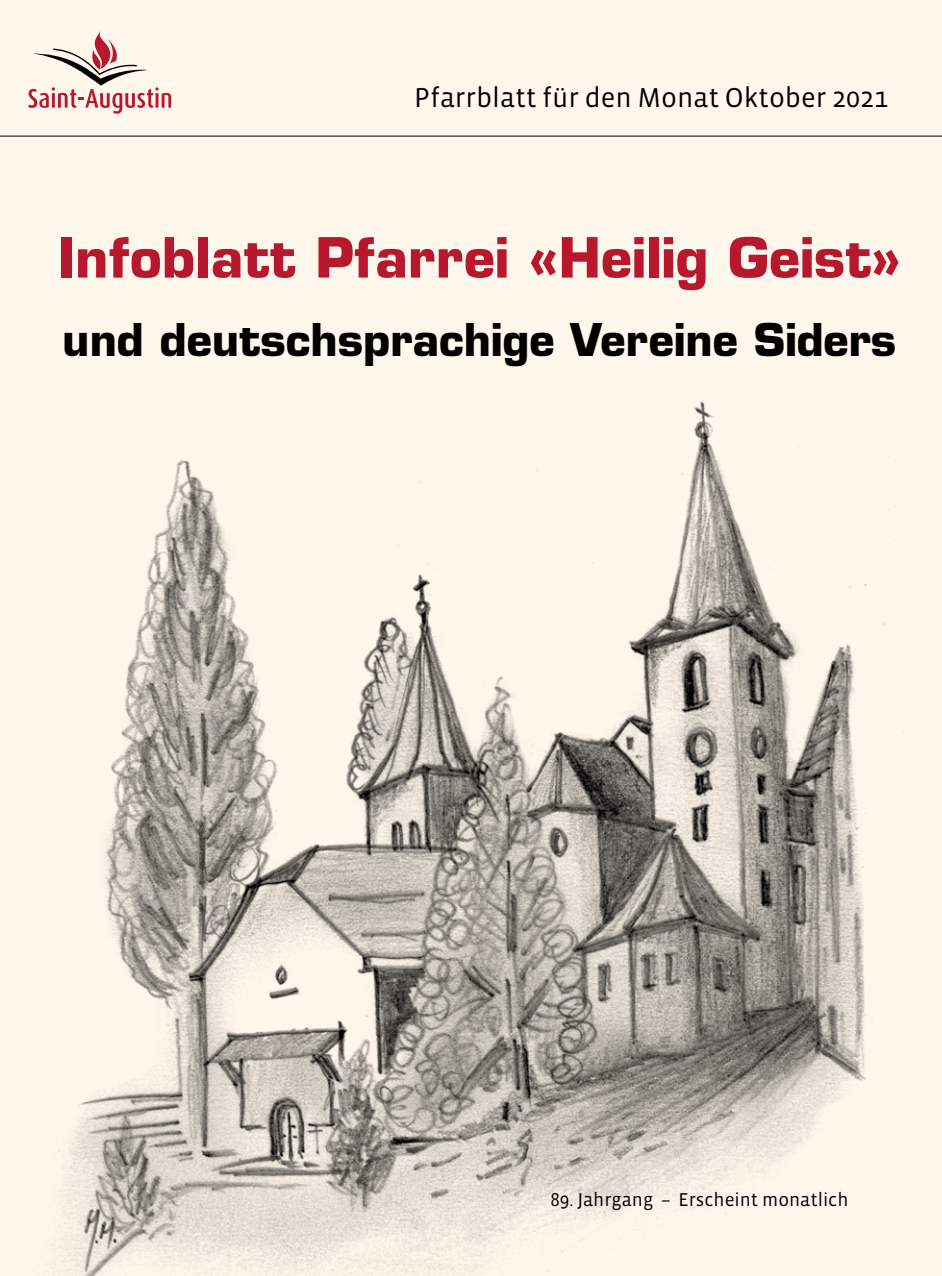
<style>
.page{position:relative;width:942px;height:1276px;background:#fff}
.page>*{position:absolute;margin:0;border:0;box-sizing:border-box;transform-origin:0 0}
.t1{font:700 54px "Eurostile";color:#b7182e}
.t2{font:700 44px "Eurostile";color:#000}
.t3{font:28px "Vista Sans";color:#000}
.t4{font:19px "Vista Sans";color:#000}
</style>
<div class="page">
<div style="left:0;top:0;width:941px;height:1276px;background:#fff7ec"></div>
<hr style="left:0;top:136px;width:941px;height:1px;background:#000">
<svg style="left:28px;top:31px;width:143px;height:83px"></svg>
<img style="left:51px;top:401px;width:833px;height:875px">
<p class="t3" style="left:414px;top:83px;width:475px">Pfarrblatt für den Monat Oktober 2021</p>
<h1 class="t1" style="left:57px;top:224px;width:845px">Infoblatt Pfarrei «Heilig Geist»</h1>
<h2 class="t2" style="left:63px;top:312px;width:834px">und deutschsprachige Vereine Siders</h2>
<p class="t4" style="left:550px;top:1190px;width:299px">89. Jahrgang – Erscheint monatlich</p>
</div>
